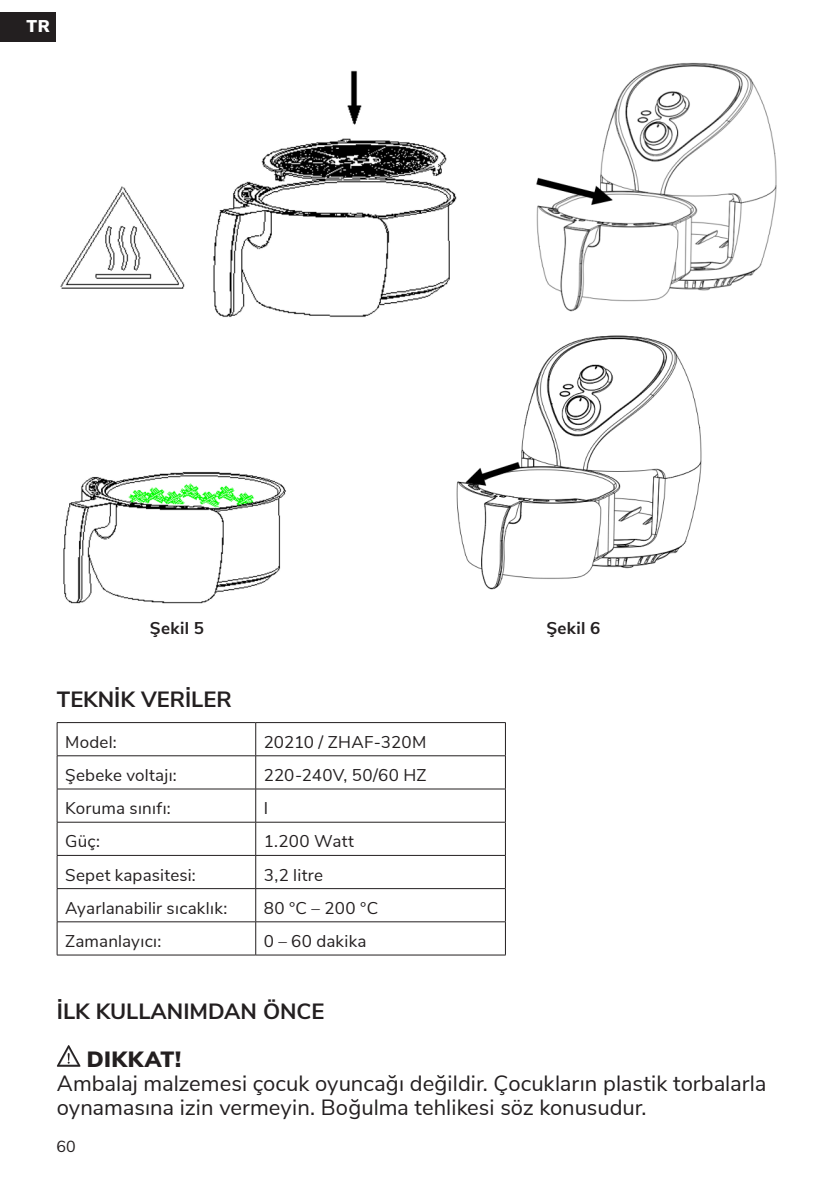
<style>
.page{position:relative;width:840px;height:1192px;background:#fff}
.page>*{position:absolute;margin:0;border:0;box-sizing:border-box;transform-origin:0 0}
.t1{font:22px/24px "Nunito Sans";color:#231f20}
.t2{font:700 22px "Nunito Sans";color:#231f20}
.t3{font:900 22px "Nunito Sans";letter-spacing:.02em;color:#231f20}
.t4{font:17px "Nunito Sans";letter-spacing:.015em;color:#231f20}
.t5{font:700 17px "Nunito Sans";letter-spacing:.02em;color:#231f20}
.t6{font:900 17px "Nunito Sans";color:#fff}
.t7{font:16px "Nunito Sans";color:#231f20}
</style>
<div class="page">
<div style="left:0;top:12px;width:55px;height:30px;background:#231f20"></div>
<img style="left:60px;top:62px;width:717px;height:255px">
<img style="left:63px;top:335px;width:639px;height:269px">
<hr style="left:57px;top:722px;width:198px;height:1px;background:#231f20">
<hr style="left:57px;top:722px;width:1px;height:33px;background:#231f20">
<hr style="left:255px;top:722px;width:250px;height:1px;background:#231f20">
<hr style="left:255px;top:722px;width:1px;height:33px;background:#231f20">
<hr style="left:505px;top:722px;width:1px;height:33px;background:#231f20">
<hr style="left:57px;top:755px;width:198px;height:1px;background:#231f20">
<hr style="left:57px;top:756px;width:1px;height:32px;background:#231f20">
<hr style="left:255px;top:755px;width:250px;height:1px;background:#231f20">
<hr style="left:255px;top:756px;width:1px;height:32px;background:#231f20">
<hr style="left:505px;top:756px;width:1px;height:32px;background:#231f20">
<hr style="left:57px;top:788px;width:198px;height:1px;background:#231f20">
<hr style="left:57px;top:789px;width:1px;height:32px;background:#231f20">
<hr style="left:255px;top:788px;width:250px;height:1px;background:#231f20">
<hr style="left:255px;top:789px;width:1px;height:32px;background:#231f20">
<hr style="left:505px;top:789px;width:1px;height:32px;background:#231f20">
<hr style="left:57px;top:821px;width:198px;height:1px;background:#231f20">
<hr style="left:57px;top:822px;width:1px;height:33px;background:#231f20">
<hr style="left:255px;top:821px;width:250px;height:1px;background:#231f20">
<hr style="left:255px;top:822px;width:1px;height:33px;background:#231f20">
<hr style="left:505px;top:822px;width:1px;height:33px;background:#231f20">
<hr style="left:57px;top:855px;width:198px;height:1px;background:#231f20">
<hr style="left:57px;top:855px;width:1px;height:33px;background:#231f20">
<hr style="left:255px;top:855px;width:250px;height:1px;background:#231f20">
<hr style="left:255px;top:855px;width:1px;height:33px;background:#231f20">
<hr style="left:505px;top:855px;width:1px;height:33px;background:#231f20">
<hr style="left:57px;top:888px;width:198px;height:1px;background:#231f20">
<hr style="left:57px;top:888px;width:1px;height:33px;background:#231f20">
<hr style="left:255px;top:888px;width:250px;height:1px;background:#231f20">
<hr style="left:255px;top:888px;width:1px;height:33px;background:#231f20">
<hr style="left:505px;top:888px;width:1px;height:33px;background:#231f20">
<hr style="left:57px;top:921px;width:198px;height:1px;background:#231f20">
<hr style="left:57px;top:922px;width:1px;height:32px;background:#231f20">
<hr style="left:255px;top:921px;width:250px;height:1px;background:#231f20">
<hr style="left:255px;top:922px;width:1px;height:32px;background:#231f20">
<hr style="left:505px;top:922px;width:1px;height:32px;background:#231f20">
<hr style="left:57px;top:954px;width:198px;height:1px;background:#231f20">
<hr style="left:255px;top:954px;width:250px;height:1px;background:#231f20">
<svg style="left:57px;top:1045px;width:24px;height:21px"></svg>
<p class="t6" style="left:27px;top:14px;width:25px">TR</p>
<p class="t6" style="left:27px;top:14px;width:25px">NL</p>
<p class="t5" style="left:150px;top:616px;width:56px">Şekil 5</p>
<p class="t5" style="left:546px;top:616px;width:56px">Şekil 6</p>
<p class="t2" style="left:57px;top:682px;width:176px">TEKNİK VERİLER</p>
<p class="t4" style="left:65px;top:729px;width:53px">Model:</p>
<p class="t4" style="left:263px;top:729px;width:164px">20210 / ZHAF-320M</p>
<p class="t4" style="left:65px;top:762px;width:113px">Şebeke voltajı:</p>
<p class="t4" style="left:263px;top:762px;width:164px">220-240V, 50/60 HZ</p>
<p class="t4" style="left:65px;top:795px;width:107px">Koruma sınıfı:</p>
<p class="t4" style="left:263px;top:795px;width:6px">I</p>
<p class="t4" style="left:65px;top:829px;width:36px">Güç:</p>
<p class="t4" style="left:263px;top:829px;width:92px">1.200 Watt</p>
<p class="t4" style="left:65px;top:862px;width:132px">Sepet kapasitesi:</p>
<p class="t4" style="left:263px;top:862px;width:61px">3,2 litre</p>
<p class="t4" style="left:65px;top:895px;width:164px">Ayarlanabilir sıcaklık:</p>
<p class="t4" style="left:263px;top:895px;width:116px">80 °C – 200 °C</p>
<p class="t4" style="left:65px;top:928px;width:98px">Zamanlayıcı:</p>
<p class="t4" style="left:263px;top:928px;width:104px">0 – 60 dakika</p>
<p class="t2" style="left:57px;top:994px;width:269px">İLK KULLANIMDAN ÖNCE</p>
<p class="t3" style="left:87px;top:1042px;width:96px">DIKKAT!</p>
<p class="t1" style="left:57px;top:1069px;width:710px">Ambalaj malzemesi çocuk oyuncağı değildir. Çocukların plastik torbalarla oynamasına izin vermeyin. Boğulma tehlikesi söz konusudur.</p>
<p class="t7" style="left:57px;top:1134px;width:21px">60</p>
</div>
